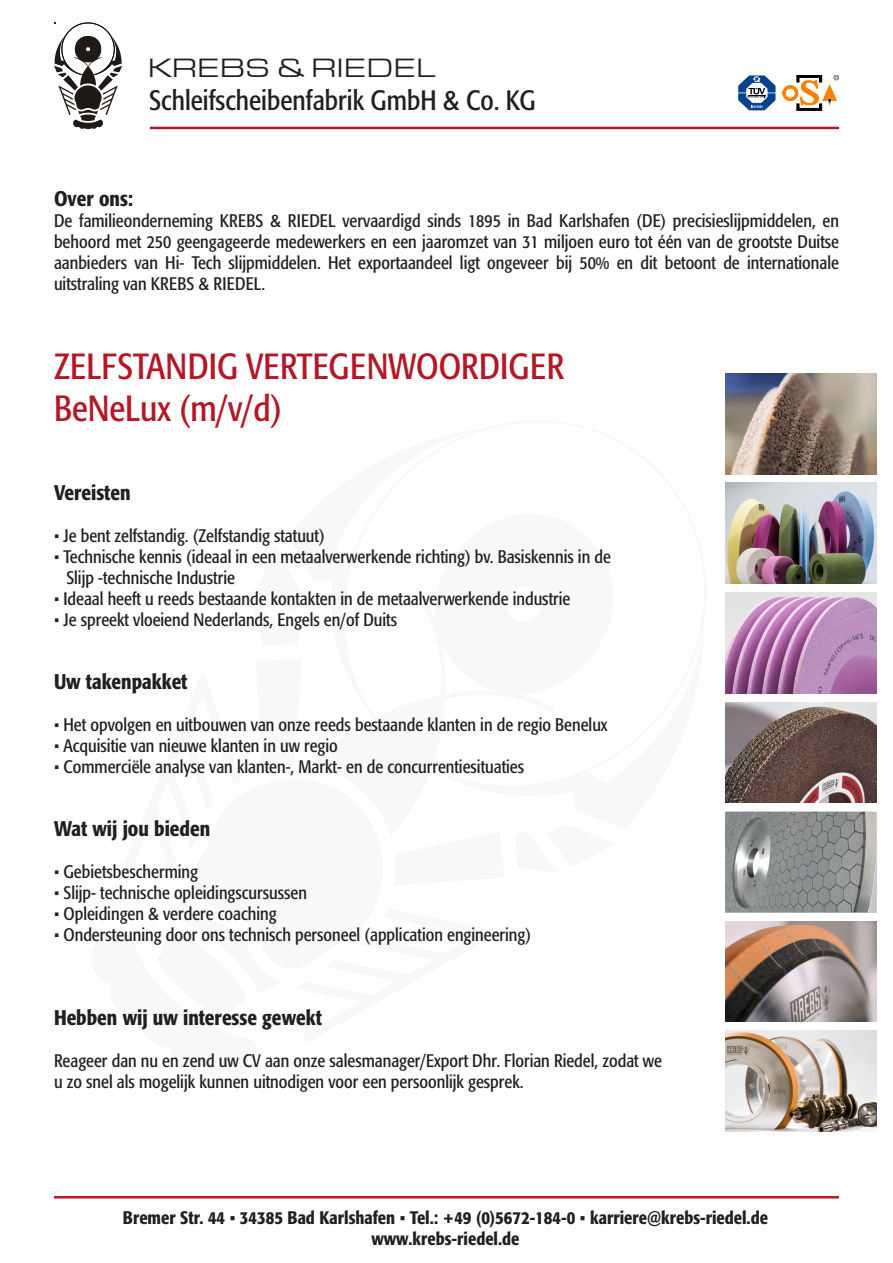
<style>
.page{position:relative;width:893px;height:1263px;background:#fff}
.page>*{position:absolute;margin:0;border:0;box-sizing:border-box;transform-origin:0 0}
.t1{font:condensed 36px/42px "Formata BQ";color:#b41725}
.t2{font:condensed 27.75px "Formata BQ";color:#231f20}
.t3{font:27.3px "Eurostile Extended";color:#231f20}
.t4{font:500 condensed 21px "Formata BQ";color:#231f20}
.t5{font:condensed 18px/21px "Formata BQ";color:#231f20}
.t6{font:500 condensed 18px/21.6px "Formata BQ";color:#231f20;text-align:center}
</style>
<div class="page">
<hr style="left:54px;top:1196px;width:785px;height:2px;background:#b41725">
<hr style="left:150px;top:127px;width:689px;height:2px;background:#b41725">
<svg style="left:54px;top:22px;width:68px;height:107px"></svg>
<svg style="left:738px;top:75px;width:37px;height:35px"></svg>
<svg style="left:782px;top:75px;width:57px;height:35px"></svg>
<img style="left:725px;top:373px;width:151px;height:101px">
<img style="left:725px;top:483px;width:151px;height:101px">
<img style="left:725px;top:921px;width:151px;height:101px">
<img style="left:725px;top:702px;width:151px;height:101px">
<img style="left:725px;top:811px;width:151px;height:101px">
<img style="left:725px;top:1030px;width:151px;height:101px">
<img style="left:725px;top:592px;width:151px;height:101px">
<h3 class="t3" style="left:148px;top:53px;width:289px">KREBS &amp; RIEDEL</h3>
<h2 class="t2" style="left:149px;top:84px;width:388px">Schleifscheibenfabrik GmbH &amp; Co. KG</h2>
<p class="t4" style="left:54px;top:186px;width:81px">Over ons:</p>
<p class="t5" style="left:54px;top:210px;width:787px;text-align:justify">De familieonderneming KREBS &amp; RIEDEL vervaardigd sinds 1895 in Bad Karlshafen (DE) precisieslijpmiddelen, en behoord met 250 geengageerde medewerkers en een jaaromzet van 31 miljoen euro tot één van de grootste Duitse aanbieders van Hi- Tech slijpmiddelen. Het exportaandeel ligt ongeveer bij 50% en dit betoont de internationale uitstraling van KREBS &amp; RIEDEL.</p>
<h1 class="t1" style="left:54px;top:345px;width:511px">ZELFSTANDIG VERTEGENWOORDIGER<br>BeNeLux (m/v/d)</h1>
<p class="t4" style="left:54px;top:480px;width:78px">Vereisten</p>
<p class="t5" style="left:54px;top:525px;width:272px">• Je bent zelfstandig. (Zelfstandig statuut)</p>
<p class="t5" style="left:66px;top:546px;width:546px;text-indent:-12px">• Technische kennis (ideaal in een metaalverwerkende richting) bv. Basiskennis in de<br>Slijp -technische Industrie</p>
<p class="t5" style="left:54px;top:588px;width:518px">• Ideaal heeft u reeds bestaande kontakten in de metaalverwerkende industrie</p>
<p class="t5" style="left:54px;top:609px;width:345px">• Je spreekt vloeiend Nederlands, Engels en/of Duits</p>
<p class="t4" style="left:54px;top:669px;width:135px">Uw takenpakket</p>
<p class="t5" style="left:54px;top:714px;width:555px">• Het opvolgen en uitbouwen van onze reeds bestaande klanten in de regio Benelux</p>
<p class="t5" style="left:54px;top:735px;width:285px">• Acquisitie van nieuwe klanten in uw regio</p>
<p class="t5" style="left:54px;top:756px;width:472px">• Commerciële analyse van klanten-, Markt- en de concurrentiesituaties</p>
<p class="t4" style="left:54px;top:816px;width:158px">Wat wij jou bieden</p>
<p class="t5" style="left:54px;top:861px;width:146px">• Gebietsbescherming</p>
<p class="t5" style="left:54px;top:882px;width:255px">• Slijp- technische opleidingscursussen</p>
<p class="t5" style="left:54px;top:903px;width:224px">• Opleidingen &amp; verdere coaching</p>
<p class="t5" style="left:54px;top:924px;width:479px">• Ondersteuning door ons technisch personeel (application engineering)</p>
<p class="t4" style="left:54px;top:1005px;width:269px">Hebben wij uw interesse gewekt</p>
<p class="t5" style="left:54px;top:1050px;width:609px">Reageer dan nu en zend uw CV aan onze salesmanager/Export Dhr. Florian Riedel, zodat we u zo snel als mogelijk kunnen uitnodigen voor een persoonlijk gesprek.</p>
<p class="t6" style="left:123px;top:1206px;width:646px">Bremer Str. 44 • 34385 Bad Karlshafen • Tel.: +49 (0)5672-184-0 • karriere@krebs-riedel.de www.krebs-riedel.de</p>
</div>
